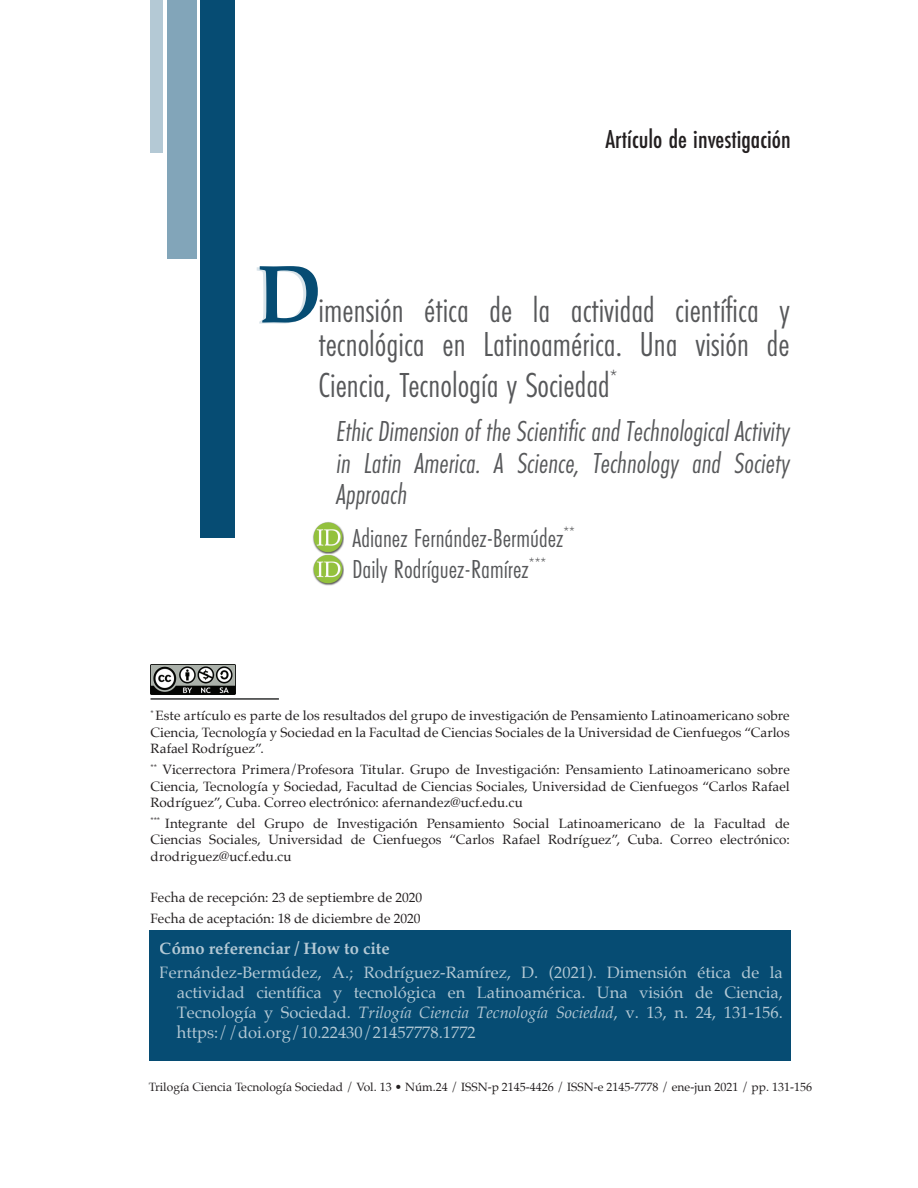
<style>
.page{position:relative;width:918px;height:1188px;background:#fff}
.page>*{position:absolute;margin:0;border:0;box-sizing:border-box;transform-origin:0 0}
.t1{font:700 82.5px "Palatino";color:#064c73;scale:.94 1}
.t2{font:36px/34.5px "Futura PT Cond";color:#57585a}
.t3{font:italic 30px/31.5px "Futura PT Cond";color:#57585a;text-align:justify}
.t4{font:27px/30.5px "Futura PT Cond";color:#57585a}
.t5{font:500 27px "Futura PT Cond";color:#231f20}
.t6{font:16.5px/19.8px "Palatino";color:#fff;text-align:justify}
.t7{font:700 16.5px "Palatino";color:#fff}
.t8{font:13.5px/16.5px "Palatino";letter-spacing:.005em;color:#231f20;text-align:justify}
.t9{font:12px "Palatino";color:#231f20}
.s1{font-style:italic}
</style>
<div class="page">
<div style="left:149px;top:930px;width:641px;height:130px;background:#064c73"></div>
<div style="left:201px;top:0;width:34px;height:538px;background:#064c73"></div>
<div style="left:167px;top:0;width:30px;height:259px;background:#82a5b9"></div>
<div style="left:150px;top:0;width:13px;height:153px;background:#b4c9d5"></div>
<hr style="left:151px;top:698px;width:128px;height:2px;background:#313232">
<img style="left:313px;top:522px;width:30px;height:32px">
<img style="left:151px;top:665px;width:84px;height:30px">
<img style="left:313px;top:556px;width:30px;height:30px">
<h3 class="t5" style="left:605px;top:123px;width:187px">Artículo de investigación</h3>
<h1 class="t1" style="left:257px;top:224px;width:70px">D</h1>
<h2 class="t2" style="left:319px;top:293px;width:473px">imensión ética de la actividad científica y tecnológica en Latinoamérica. Una visión de</h2>
<h2 class="t2" style="left:319px;top:368px;width:300px">Ciencia, Tecnología y Sociedad<sup>*</sup></h2>
<h3 class="t3" style="left:337px;top:416px;width:455px">Ethic Dimension of the Scientific and Technological Activity in Latin America. A Science, Technology and Society Approach</h3>
<h3 class="t4" style="left:353px;top:523px;width:224px">Adianez Fernández-Bermúdez<sup>**<br></sup>Daily Rodríguez-Ramírez<sup>***</sup></h3>
<p class="t8" style="left:151px;top:708px;width:641px"><sup>*</sup> Este artículo es parte de los resultados del grupo de investigación de Pensamiento Latinoamericano sobre Ciencia, Tecnología y Sociedad en la Facultad de Ciencias Sociales de la Universidad de Cienfuegos “Carlos Rafael Rodríguez”.</p>
<p class="t8" style="left:151px;top:761px;width:641px"><sup>**</sup> Vicerrectora Primera/Profesora Titular. Grupo de Investigación: Pensamiento Latinoamericano sobre Ciencia, Tecnología y Sociedad, Facultad de Ciencias Sociales, Universidad de Cienfuegos “Carlos Rafael Rodríguez”, Cuba. Correo electrónico: afernandez@ucf.edu.cu</p>
<p class="t8" style="left:151px;top:815px;width:641px"><sup>***</sup> Integrante del Grupo de Investigación Pensamiento Social Latinoamericano de la Facultad de Ciencias Sociales, Universidad de Cienfuegos “Carlos Rafael Rodríguez”, Cuba. Correo electrónico: drodriguez@ucf.edu.cu</p>
<p class="t8" style="left:151px;top:887px;width:273px;line-height:20.7px">Fecha de recepción: 23 de septiembre de 2020<br>Fecha de aceptación: 18 de diciembre de 2020</p>
<p class="t7" style="left:160px;top:935px;width:231px">Cómo referenciar / How to cite</p>
<p class="t6" style="left:177px;top:963px;width:608px;text-indent:-17px">Fernández-Bermúdez, A.; Rodríguez-Ramírez, D. (2021). Dimensión ética de la actividad científica y tecnológica en Latinoamérica. Una visión de Ciencia, Tecnología y Sociedad. <span class="s1">Trilogía Ciencia Tecnología Sociedad</span>, v. 13, n. 24, 131-156. https://doi.org/10.22430/21457778.1772</p>
<p class="t9" style="left:149px;top:1077px;width:665px">Trilogía Ciencia Tecnología Sociedad / Vol. 13 • Núm.24 / ISSN-p 2145-4426 / ISSN-e 2145-7778 / ene-jun 2021 / pp. 131-156</p>
</div>
